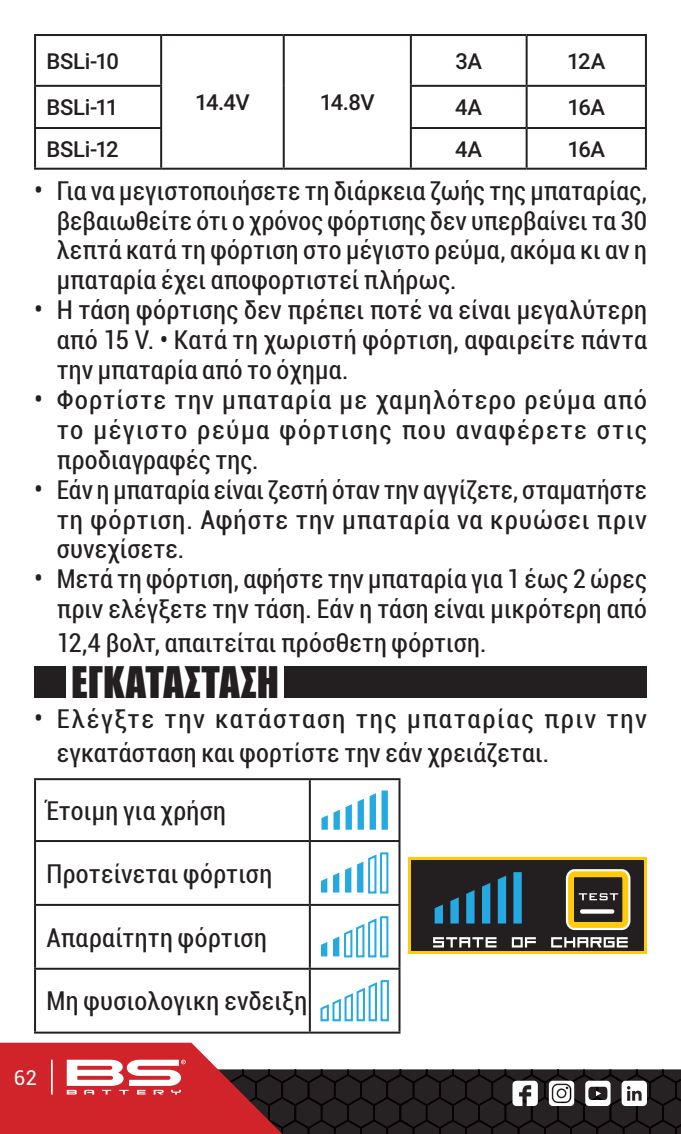
<style>
.page{position:relative;width:681px;height:1134px;background:#fff}
.page>*{position:absolute;margin:0;border:0;box-sizing:border-box;transform-origin:0 0}
.t1{font:40px "Impact";color:#231f20}
.t2{font:condensed 26px/30px "Roboto";letter-spacing:.015em;color:#231f20;text-align:justify}
.t3{font:500 22px "Roboto";letter-spacing:-.02em;color:#231f20}
.t4{font:20.4px "Roboto";color:#fff}
.s1{font-size:27.6px}
</style>
<div class="page">
<svg style="left:0;top:1043px;width:680px;height:91px"></svg>
<hr style="left:34px;top:85px;width:128px;height:2px;background:#231f20">
<hr style="left:161px;top:34px;width:122px;height:2px;background:#231f20">
<hr style="left:160px;top:36px;width:2px;height:49px;background:#231f20">
<hr style="left:283px;top:34px;width:127px;height:2px;background:#231f20">
<hr style="left:282px;top:36px;width:2px;height:50px;background:#231f20">
<hr style="left:282px;top:86px;width:2px;height:42px;background:#231f20">
<hr style="left:282px;top:128px;width:2px;height:40px;background:#231f20">
<hr style="left:161px;top:168px;width:122px;height:2px;background:#231f20">
<hr style="left:283px;top:168px;width:127px;height:2px;background:#231f20">
<hr style="left:409px;top:36px;width:2px;height:49px;background:#231f20">
<hr style="left:409px;top:85px;width:117px;height:2px;background:#231f20">
<hr style="left:526px;top:85px;width:120px;height:2px;background:#231f20">
<hr style="left:160px;top:87px;width:2px;height:40px;background:#231f20">
<hr style="left:409px;top:87px;width:2px;height:40px;background:#231f20">
<hr style="left:160px;top:129px;width:2px;height:39px;background:#231f20">
<hr style="left:409px;top:129px;width:2px;height:39px;background:#231f20">
<hr style="left:34px;top:34px;width:127px;height:2px;background:#231f20">
<hr style="left:34px;top:36px;width:2px;height:49px;background:#231f20">
<hr style="left:410px;top:34px;width:116px;height:2px;background:#231f20">
<hr style="left:526px;top:34px;width:120px;height:2px;background:#231f20">
<hr style="left:525px;top:36px;width:2px;height:49px;background:#231f20">
<hr style="left:644px;top:36px;width:2px;height:49px;background:#231f20">
<hr style="left:34px;top:87px;width:2px;height:40px;background:#231f20">
<hr style="left:34px;top:127px;width:128px;height:2px;background:#231f20">
<hr style="left:34px;top:129px;width:2px;height:39px;background:#231f20">
<hr style="left:34px;top:168px;width:127px;height:2px;background:#231f20">
<hr style="left:525px;top:87px;width:2px;height:40px;background:#231f20">
<hr style="left:644px;top:87px;width:2px;height:40px;background:#231f20">
<hr style="left:409px;top:127px;width:117px;height:2px;background:#231f20">
<hr style="left:526px;top:127px;width:120px;height:2px;background:#231f20">
<hr style="left:525px;top:129px;width:2px;height:39px;background:#231f20">
<hr style="left:644px;top:129px;width:2px;height:39px;background:#231f20">
<hr style="left:410px;top:168px;width:116px;height:2px;background:#231f20">
<hr style="left:526px;top:168px;width:120px;height:2px;background:#231f20">
<div style="left:34px;top:666px;width:32px;height:32px;background:#231f20"></div>
<div style="left:284px;top:666px;width:363px;height:32px;background:#231f20"></div>
<hr style="left:34px;top:778px;width:276px;height:2px;background:#231f20">
<hr style="left:34px;top:780px;width:2px;height:60px;background:#231f20">
<hr style="left:310px;top:778px;width:90px;height:2px;background:#231f20">
<hr style="left:309px;top:780px;width:2px;height:60px;background:#231f20">
<hr style="left:398px;top:780px;width:2px;height:60px;background:#231f20">
<hr style="left:34px;top:840px;width:276px;height:2px;background:#231f20">
<hr style="left:34px;top:842px;width:2px;height:62px;background:#231f20">
<hr style="left:310px;top:840px;width:90px;height:2px;background:#231f20">
<hr style="left:309px;top:842px;width:2px;height:62px;background:#231f20">
<hr style="left:398px;top:842px;width:2px;height:62px;background:#231f20">
<hr style="left:34px;top:904px;width:276px;height:2px;background:#231f20">
<hr style="left:34px;top:906px;width:2px;height:62px;background:#231f20">
<hr style="left:310px;top:904px;width:90px;height:2px;background:#231f20">
<hr style="left:309px;top:906px;width:2px;height:62px;background:#231f20">
<hr style="left:398px;top:906px;width:2px;height:62px;background:#231f20">
<hr style="left:34px;top:968px;width:276px;height:2px;background:#231f20">
<hr style="left:34px;top:970px;width:2px;height:62px;background:#231f20">
<hr style="left:310px;top:968px;width:90px;height:2px;background:#231f20">
<hr style="left:309px;top:970px;width:2px;height:62px;background:#231f20">
<hr style="left:398px;top:970px;width:2px;height:62px;background:#231f20">
<hr style="left:34px;top:1032px;width:276px;height:2px;background:#231f20">
<hr style="left:310px;top:1032px;width:90px;height:2px;background:#231f20">
<svg style="left:321px;top:790px;width:66px;height:40px"></svg>
<div style="left:408px;top:857px;width:238px;height:97px;background:linear-gradient(to right,#feca0a,#feca0a)"></div>
<div style="left:411px;top:861px;width:232px;height:90px;background:#231f20"></div>
<svg style="left:434px;top:904px;width:9px;height:19px"></svg>
<svg style="left:450px;top:897px;width:8px;height:26px"></svg>
<svg style="left:466px;top:890px;width:8px;height:33px"></svg>
<svg style="left:482px;top:883px;width:8px;height:40px"></svg>
<svg style="left:497px;top:876px;width:9px;height:47px"></svg>
<svg style="left:513px;top:872px;width:8px;height:51px"></svg>
<svg style="left:565px;top:869px;width:65px;height:61px"></svg>
<div style="left:568px;top:871px;width:60px;height:57px;background:#feca0a;border-radius:7px"></div>
<div style="left:573px;top:877px;width:49px;height:45px;background:#231f20"></div>
<svg style="left:578px;top:893px;width:40px;height:7px"></svg>
<div style="left:579px;top:909px;width:35px;height:5px;background:#fff;border-radius:2px"></div>
<svg style="left:433px;top:937px;width:63px;height:10px"></svg>
<svg style="left:511px;top:937px;width:11px;height:10px"></svg>
<div style="left:513px;top:939px;width:7px;height:6px;background:#231f20"></div>
<svg style="left:524px;top:937px;width:11px;height:10px"></svg>
<svg style="left:551px;top:937px;width:76px;height:10px"></svg>
<svg style="left:321px;top:878px;width:6px;height:14px"></svg>
<svg style="left:333px;top:872px;width:6px;height:20px"></svg>
<svg style="left:345px;top:867px;width:6px;height:25px"></svg>
<svg style="left:357px;top:852px;width:32px;height:42px"></svg>
<svg style="left:321px;top:942px;width:6px;height:14px"></svg>
<svg style="left:333px;top:916px;width:56px;height:42px"></svg>
<svg style="left:320px;top:980px;width:69px;height:42px"></svg>
<p class="t3" style="left:46px;top:45px;width:74px">BSLi-10</p>
<p class="t3" style="left:455px;top:45px;width:28px">3A</p>
<p class="t3" style="left:567px;top:45px;width:40px">12A</p>
<p class="t3" style="left:195px;top:87px;width:56px">14.4V</p>
<p class="t3" style="left:320px;top:87px;width:56px">14.8V</p>
<p class="t3" style="left:46px;top:92px;width:73px">BSLi-11</p>
<p class="t3" style="left:455px;top:92px;width:28px">4A</p>
<p class="t3" style="left:567px;top:92px;width:39px">16A</p>
<p class="t3" style="left:46px;top:133px;width:74px">BSLi-12</p>
<p class="t3" style="left:455px;top:133px;width:28px">4A</p>
<p class="t3" style="left:567px;top:133px;width:39px">16A</p>
<p class="t2" style="left:57px;top:174px;width:591px;text-indent:-23px"><span class="s1">•</span> Για να μεγιστοποιήσετε τη διάρκεια ζωής της μπαταρίας, βεβαιωθείτε ότι ο χρόνος φόρτισης δεν υπερβαίνει τα 30 λεπτά κατά τη φόρτιση στο μέγιστο ρεύμα, ακόμα κι αν η μπαταρία έχει αποφορτιστεί πλήρως.</p>
<p class="t2" style="left:57px;top:294px;width:591px;text-indent:-23px"><span class="s1">•</span> Η τάση φόρτισης δεν πρέπει ποτέ να είναι μεγαλύτερη από 15 V. • Κατά τη χωριστή φόρτιση, αφαιρείτε πάντα την μπαταρία από το όχημα.</p>
<p class="t2" style="left:57px;top:384px;width:591px;text-indent:-23px"><span class="s1">•</span> Φορτίστε την μπαταρία με χαμηλότερο ρεύμα από το μέγιστο ρεύμα φόρτισης που αναφέρετε στις προδιαγραφές της.</p>
<p class="t2" style="left:57px;top:473px;width:591px;text-indent:-23px"><span class="s1">•</span> Εάν η μπαταρία είναι ζεστή όταν την αγγίζετε, σταματήστε τη φόρτιση. Αφήστε την μπαταρία να κρυώσει πριν συνεχίσετε.</p>
<p class="t2" style="left:34px;top:563px;width:614px;text-align:right"><span class="s1">•</span> Μετά τη φόρτιση, αφήστε την μπαταρία για 1 έως 2 ώρες πριν ελέγξετε την τάση. Εάν η τάση είναι μικρότερη από</p>
<p class="t2" style="left:57px;top:627px;width:431px">12,4 βολτ, απαιτείται πρόσθετη φόρτιση.</p>
<h1 class="t1" style="left:71px;top:651px;width:209px">ΕΓΚΑΤΑΣΤΑΣΗ</h1>
<p class="t2" style="left:57px;top:701px;width:591px;line-height:34px;text-indent:-23px"><span class="s1">•</span> Ελέγξτε την κατάσταση της μπαταρίας πριν την εγκατάσταση και φορτίστε την εάν χρειάζεται.</p>
<p class="t2" style="left:46px;top:795px;width:181px">Έτοιμη για χρήση</p>
<p class="t2" style="left:46px;top:857px;width:227px">Προτείνεται φόρτιση</p>
<p class="t2" style="left:46px;top:921px;width:222px">Απαραίτητη φόρτιση</p>
<p class="t2" style="left:46px;top:985px;width:262px">Μη φυσιολογικη ενδειξη</p>
<p class="t4" style="left:14px;top:1063px;width:25px">62</p>
</div>
